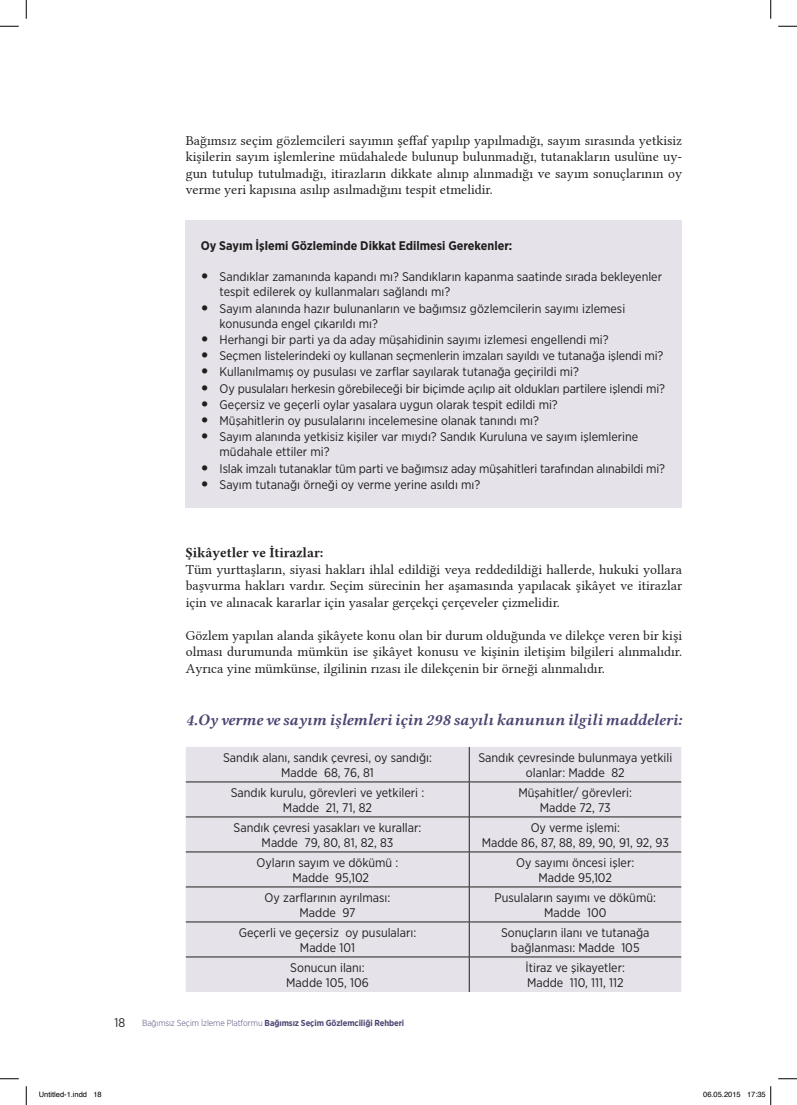
<style>
.page{position:relative;width:797px;height:1105px;background:#fff}
.page>*{position:absolute;margin:0;border:0;box-sizing:border-box;transform-origin:0 0}
.t1{font:16.25px "Linux Libertine GBI";color:#4c4773}
.t2{font:13.75px/16.5px "Linux Libertine G";color:#231f20;text-align:justify}
.t3{font:13.75px "Linux Libertine GB";color:#231f20}
.t4{font:12.5px/15px "Gotham Narrow";color:#201d1e;text-align:center}
.t5{font:700 12.5px "Gotham Narrow";color:#201d1e}
.t6{font:12.5px "Gotham Narrow";color:#231f20}
.t7{font:700 8.75px "Gotham Narrow";letter-spacing:-.01em;color:#4c4773}
.t8{font:7.5px "Helvetica";color:#000}
.s1{font-family:"Linux Libertine G";font-size:22.5px;color:#231f20}
.s2{font-weight:300}
</style>
<div class="page">
<div style="left:186px;top:747px;width:495px;height:245px;background:#e5e3e9"></div>
<hr style="left:469px;top:747px;width:1px;height:35px;background:#231f20">
<hr style="left:186px;top:782px;width:283px;height:1px;background:#231f20">
<hr style="left:469px;top:782px;width:212px;height:1px;background:#231f20">
<hr style="left:469px;top:782px;width:1px;height:35px;background:#231f20">
<hr style="left:186px;top:817px;width:283px;height:1px;background:#231f20">
<hr style="left:469px;top:817px;width:212px;height:1px;background:#231f20">
<hr style="left:469px;top:817px;width:1px;height:35px;background:#231f20">
<hr style="left:186px;top:852px;width:283px;height:1px;background:#231f20">
<hr style="left:469px;top:852px;width:212px;height:1px;background:#231f20">
<hr style="left:469px;top:852px;width:1px;height:35px;background:#231f20">
<hr style="left:186px;top:887px;width:283px;height:1px;background:#231f20">
<hr style="left:469px;top:887px;width:212px;height:1px;background:#231f20">
<hr style="left:469px;top:887px;width:1px;height:35px;background:#231f20">
<hr style="left:186px;top:922px;width:283px;height:1px;background:#231f20">
<hr style="left:469px;top:922px;width:212px;height:1px;background:#231f20">
<hr style="left:469px;top:922px;width:1px;height:35px;background:#231f20">
<hr style="left:186px;top:957px;width:283px;height:1px;background:#231f20">
<hr style="left:469px;top:957px;width:212px;height:1px;background:#231f20">
<hr style="left:469px;top:957px;width:1px;height:35px;background:#231f20">
<div style="left:186px;top:220px;width:495px;height:288px;background:#e5e3e9"></div>
<svg style="left:0;top:25px;width:19px;height:2px"></svg>
<svg style="left:778px;top:25px;width:19px;height:2px"></svg>
<svg style="left:0;top:1078px;width:19px;height:1px"></svg>
<svg style="left:778px;top:1078px;width:19px;height:1px"></svg>
<svg style="left:25px;top:0;width:2px;height:19px"></svg>
<svg style="left:25px;top:1086px;width:2px;height:19px"></svg>
<svg style="left:770px;top:0;width:1px;height:19px"></svg>
<svg style="left:770px;top:1086px;width:1px;height:19px"></svg>
<p class="t2" style="left:186px;top:132px;width:498px">Bağımsız seçim gözlemcileri sayımın şeffaf yapılıp yapılmadığı, sayım sırasında yetkisiz kişilerin sayım işlemlerine müdahalede bulunup bulunmadığı, tutanakların usulüne uy&shy;gun tutulup tutulmadığı, itirazların dikkate alınıp alınmadığı ve sayım sonuçlarının oy verme yeri kapısına asılıp asılmadığını tespit etmelidir.</p>
<p class="t5" style="left:201px;top:238px;width:313px">Oy Sayım İşlemi Gözleminde Dikkat Edilmesi Gerekenler:</p>
<p class="t4" style="left:219px;top:269px;width:444px;text-align:left;text-indent:-19px"><span class="s1">•</span> Sandıklar zamanında kapandı mı? Sandıkların kapanma saatinde sırada bekleyenler tespit edilerek oy kullanmaları sağlandı mı?</p>
<p class="t4" style="left:219px;top:300px;width:407px;text-align:left;text-indent:-19px"><span class="s1">•</span> Sayım alanında hazır bulunanların ve bağımsız gözlemcilerin sayımı izlemesi konusunda engel çıkarıldı mı?</p>
<p class="t4" style="left:201px;top:332px;width:409px"><span class="s1">•</span> Herhangi bir parti ya da aday müşahidinin sayımı izlemesi engellendi mi?</p>
<p class="t4" style="left:201px;top:348px;width:464px"><span class="s1">•</span> Seçmen listelerindeki oy kullanan seçmenlerin imzaları sayıldı ve tutanağa işlendi mi?</p>
<p class="t4" style="left:201px;top:364px;width:380px"><span class="s1">•</span> Kullanılmamış oy pusulası ve zarflar sayılarak tutanağa geçirildi mi?</p>
<p class="t4" style="left:201px;top:380px;width:465px"><span class="s1">•</span> Oy pusulaları herkesin görebileceği bir biçimde açılıp ait oldukları partilere işlendi mi?</p>
<p class="t4" style="left:201px;top:397px;width:358px"><span class="s1">•</span> Geçersiz ve geçerli oylar yasalara uygun olarak tespit edildi mi?</p>
<p class="t4" style="left:201px;top:413px;width:340px"><span class="s1">•</span> Müşahitlerin oy pusulalarını incelemesine olanak tanındı mı?</p>
<p class="t4" style="left:219px;top:429px;width:420px;text-align:left;text-indent:-19px"><span class="s1">•</span> Sayım alanında yetkisiz kişiler var mıydı? Sandık Kuruluna ve sayım işlemlerine müdahale ettiler mi?</p>
<p class="t4" style="left:201px;top:460px;width:465px"><span class="s1">•</span> Islak imzalı tutanaklar tüm parti ve bağımsız aday müşahitleri tarafından alınabildi mi?</p>
<p class="t4" style="left:201px;top:477px;width:281px"><span class="s1">•</span> Sayım tutanağı örneği oy verme yerine asıldı mı?</p>
<p class="t3" style="left:186px;top:543px;width:139px">Şikâyetler ve İtirazlar:</p>
<p class="t2" style="left:186px;top:561px;width:498px">Tüm yurttaşların, siyasi hakları ihlal edildiği veya reddedildiği hallerde, hukuki yollara başvurma hakları vardır. Seçim sürecinin her aşamasında yapılacak şikâyet ve itirazlar için ve alınacak kararlar için yasalar gerçekçi çerçeveler çizmelidir.</p>
<p class="t2" style="left:186px;top:627px;width:498px">Gözlem yapılan alanda şikâyete konu olan bir durum olduğunda ve dilekçe veren bir kişi olması durumunda mümkün ise şikâyet konusu ve kişinin iletişim bilgileri alınmalıdır.<br>Ayrıca yine mümkünse, ilgilinin rızası ile dilekçenin bir örneği alınmalıdır.</p>
<h1 class="t1" style="left:186px;top:709px;width:498px">4.Oy verme ve sayım işlemleri için 298 sayılı kanunun ilgili maddeleri:</h1>
<p class="t4" style="left:223px;top:750px;width:210px">Sandık alanı, sandık çevresi, oy sandığı:<br>Madde 68, 76, 81</p>
<p class="t4" style="left:478px;top:750px;width:195px">Sandık çevresinde bulunmaya yetkili olanlar: Madde 82</p>
<p class="t4" style="left:231px;top:785px;width:195px">Sandık kurulu, görevleri ve yetkileri :<br>Madde 21, 71, 82</p>
<p class="t4" style="left:518px;top:785px;width:115px">Müşahitler/ görevleri:<br>Madde 72, 73</p>
<p class="t4" style="left:233px;top:820px;width:189px">Sandık çevresi yasakları ve kurallar:<br>Madde 79, 80, 81, 82, 83</p>
<p class="t4" style="left:481px;top:820px;width:189px">Oy verme işlemi:<br>Madde 86, 87, 88, 89, 90, 91, 92, 93</p>
<p class="t4" style="left:256px;top:855px;width:143px">Oyların sayım ve dökümü :<br>Madde 95,102</p>
<p class="t4" style="left:516px;top:855px;width:120px">Oy sayımı öncesi işler:<br>Madde 95,102</p>
<p class="t4" style="left:265px;top:890px;width:127px">Oy zarflarının ayrılması:<br>Madde 97</p>
<p class="t4" style="left:494px;top:890px;width:163px">Pusulaların sayımı ve dökümü:<br>Madde 100</p>
<p class="t4" style="left:239px;top:925px;width:179px">Geçerli ve geçersiz oy pusulaları:<br>Madde 101</p>
<p class="t4" style="left:501px;top:925px;width:150px">Sonuçların ilanı ve tutanağa bağlanması: Madde 105</p>
<p class="t4" style="left:286px;top:960px;width:84px">Sonucun ilanı:<br>Madde 105, 106</p>
<p class="t4" style="left:525px;top:960px;width:101px;text-align:left">İtiraz ve şikayetler:<br>Madde 110, 111, 112</p>
<p class="t6" style="left:114px;top:1014px;width:12px">18</p>
<p class="t7" style="left:142px;top:1017px;width:264px"><span class="s2">Bağımsız Seçim İzleme Platformu</span> Bağımsız Seçim Gözlemciliği Rehberi</p>
<p class="t8" style="left:39px;top:1089px;width:64px">Untitled-1.indd 18</p>
<p class="t8" style="left:703px;top:1089px;width:64px">06.05.2015 17:35</p>
</div>
